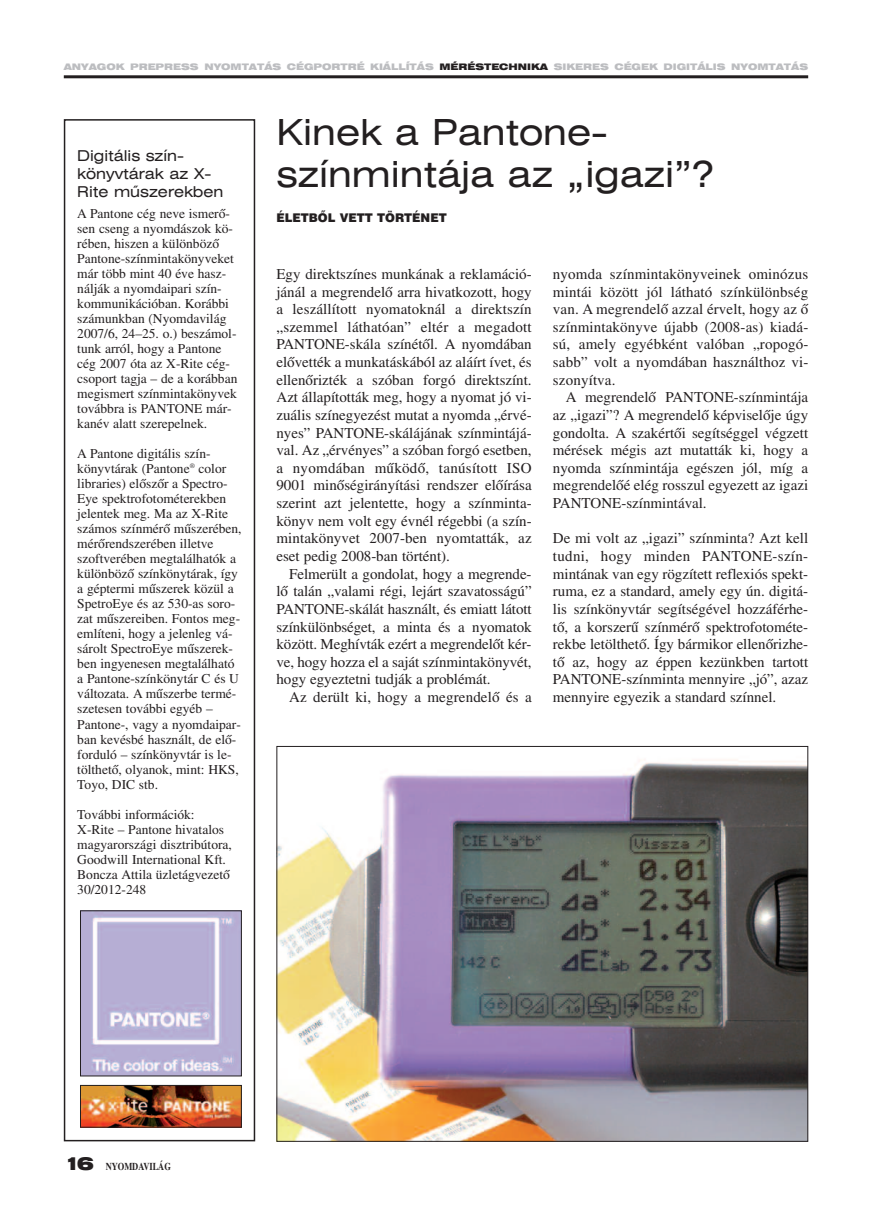
<style>
.page{position:relative;width:872px;height:1221px;background:#fff}
.page>*{position:absolute;margin:0;border:0;box-sizing:border-box;transform-origin:0 0}
.t1{font:36px/42px "Hu Swis 721 Ex BT";color:#231f20}
.t2{font:15px/17.7px "H Toronto";color:#231f20;text-align:justify}
.t3{font:15px/18px "Hu Swis 721 Ex BT";color:#231f20}
.t4{font:13.5px/15px "H Toronto";color:#231f20}
.t5{font:12px "Hu Swis 721 Blk BT";color:#231f20}
.t6{font:700 10.5px "H Toronto";color:#231f20;scale:.8 1}
.t7{font:9px "Hu Swis 721 Blk Ex BT";color:#bcbdc0}
.s1{color:#231f20}
.s2{font-family:"Hu Swis 721 Blk Ex BT";font-weight:400;font-size:18px}
</style>
<div class="page">
<hr style="left:64px;top:75px;width:744px;height:3px;background:#231f20">
<div style="left:64px;top:119px;width:191px;height:1022px;border:2px solid #231f20"></div>
<img style="left:278px;top:759px;width:528px;height:380px">
<img style="left:82px;top:912px;width:158px;height:162px">
<div style="left:80px;top:910px;width:162px;height:166px;border:1px solid #231f20"></div>
<img style="left:82px;top:1086px;width:158px;height:39px">
<div style="left:80px;top:1084px;width:162px;height:43px;border:1px solid #231f20"></div>
<p class="t7" style="left:64px;top:64px;width:746px">ANYAGOK PREPRESS NYOMTATÁS CÉGPORTRÉ KIÁLLÍTÁS <span class="s1">MÉRÉSTECHNIKA</span> SIKERES CÉGEK DIGITÁLIS NYOMTATÁS</p>
<p class="t3" style="left:77px;top:148px;width:148px">Digitális szín&shy;könyvtárak az X-<br>Rite mûszerekben</p>
<p class="t4" style="left:77px;top:206px;width:162px">A Pantone cég neve ismerõ&shy;sen cseng a nyomdászok kö&shy;rében, hiszen a különbözõ<br>Pantone-színmintakönyveket már több mint 40 éve hasz&shy;nálják a nyomdaipari szín&shy;kommunikációban. Korábbi számunkban (Nyomdavilág<br>2007/6, 24–25. o.) beszámol&shy;tunk arról, hogy a Pantone cég 2007 óta az X-Rite cég&shy;csoport tagja – de a korábban megismert színmintakönyvek továbbra is PANTONE már&shy;kanév alatt szerepelnek.</p>
<p class="t4" style="left:77px;top:446px;width:166px">A Pantone digitális szín&shy;könyvtárak (Pantone<sup>®</sup> color libraries) elõszõr a Spectro-<br>Eye spektrofotométerekben jelentek meg. Ma az X-Rite számos színmérõ mûszerében, mérõrendszerében illetve szoftverében megtalálhatók a különbözõ színkönytárak, így a géptermi mûszerek közül a<br>SpetroEye és az 530-as soro&shy;zat mûszereiben. Fontos meg&shy;említeni, hogy a jelenleg vá&shy;sárolt SpectroEye mûszerek&shy;ben ingyenesen megtalálható a Pantone-színkönytár C és U változata. A mûszerbe termé&shy;szetesen további egyéb –<br>Pantone-, vagy a nyomdaipar&shy;ban kevésbé használt, de elõ&shy;forduló – színkönyvtár is le&shy;tölthetõ, olyanok, mint: HKS,<br>Toyo, DIC stb.</p>
<p class="t4" style="left:77px;top:806px;width:156px">További információk:<br>X-Rite – Pantone hivatalos magyarországi disztribútora,<br>Goodwill International Kft.<br>Boncza Attila üzletágvezetõ<br>30/2012-248</p>
<h1 class="t1" style="left:276px;top:114px;width:439px">Kinek a Pantone&shy;színmintája az ,,igazi’’?</h1>
<p class="t5" style="left:276px;top:214px;width:172px">ÉLETBÕL VETT TÖRTÉNET</p>
<p class="t2" style="left:276px;top:265px;width:257px">Egy direktszínes munkának a reklamáció&shy;jánál a megrendelõ arra hivatkozott, hogy a leszállított nyomatoknál a direktszín „szemmel láthatóan” eltér a megadott PANTONE-skála színétõl. A nyomdában elõvették a munkatáskából az aláírt ívet, és ellenõrizték a szóban forgó direktszínt.<br>Azt állapították meg, hogy a nyomat jó vi&shy;zuális színegyezést mutat a nyomda „érvé&shy;nyes” PANTONE-skálájának színmintájá&shy;val. Az „érvényes” a szóban forgó esetben, a nyomdában mûködõ, tanúsított ISO 9001 minõségirányítási rendszer elõírása szerint azt jelentette, hogy a színminta&shy;könyv nem volt egy évnél régebbi (a szín&shy;mintakönyvet 2007-ben nyomtatták, az eset pedig 2008-ban történt).</p>
<p class="t2" style="left:276px;top:564px;width:257px;text-indent:13px">Felmerült a gondolat, hogy a megrende&shy;lõ talán „valami régi, lejárt szavatosságú” PANTONE-skálát használt, és emiatt látott színkülönbséget, a minta és a nyomatok között. Meghívták ezért a megrendelõt kér&shy;ve, hogy hozza el a saját színmintakönyvét, hogy egyeztetni tudják a problémát.</p>
<p class="t2" style="left:289px;top:688px;width:244px">Az derült ki, hogy a megrendelõ és a</p>
<p class="t2" style="left:553px;top:265px;width:257px">nyomda színmintakönyveinek ominózus mintái között jól látható színkülönbség van. A megrendelõ azzal érvelt, hogy az õ színmintakönyve újabb (2008-as) kiadá&shy;sú, amely egyébként valóban „ropogó&shy;sabb” volt a nyomdában használthoz vi&shy;szonyítva.</p>
<p class="t2" style="left:553px;top:388px;width:257px;text-indent:13px">A megrendelõ PANTONE-színmintája az „igazi”? A megrendelõ képviselõje úgy gondolta. A szakértõi segítséggel végzett mérések mégis azt mutatták ki, hogy a nyomda színmintája egészen jól, míg a megrendelõé elég rosszul egyezett az igazi PANTONE-színmintával.</p>
<p class="t2" style="left:553px;top:529px;width:257px">De mi volt az „igazi” színminta? Azt kell tudni, hogy minden PANTONE-szín&shy;mintának van egy rögzített reflexiós spekt&shy;ruma, ez a standard, amely egy ún. digitá&shy;lis színkönyvtár segítségével hozzáférhe&shy;tõ, a korszerû színmérõ spektrofotométe&shy;rekbe letölthetõ. Így bármikor ellenõrizhe&shy;tõ az, hogy az éppen kezünkben tartott PANTONE-színminta mennyire „jó”, azaz mennyire egyezik a standard színnel.</p>
<p class="t6" style="left:64px;top:1160px;width:135px"><span class="s2">16</span> NYOMDAVILÁG</p>
</div>
